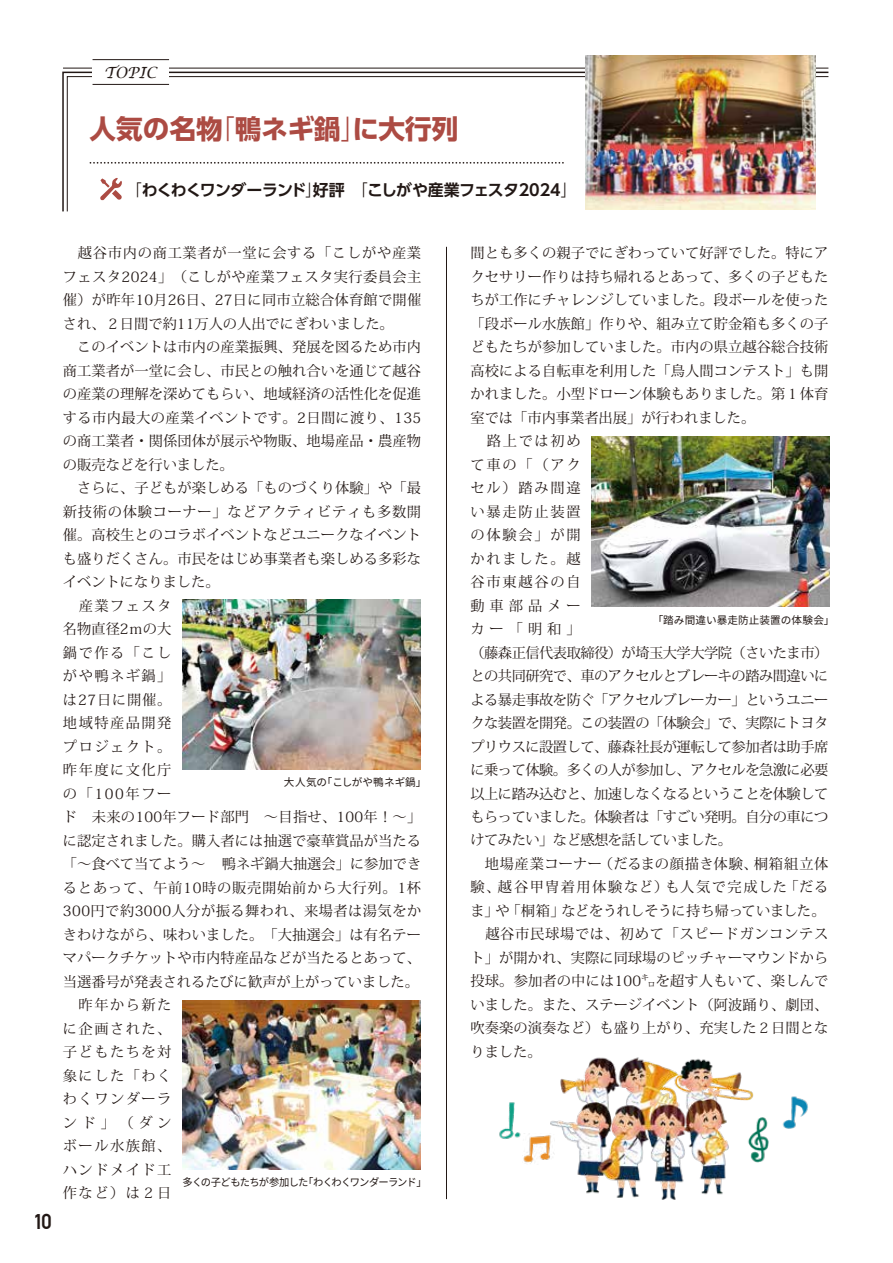
<style>
.page{position:relative;width:893px;height:1263px;background:#fff}
.page>*{position:absolute;margin:0;border:0;box-sizing:border-box;transform-origin:0 0}
.t1{font:700 26.55px "UD Shin Go Pro";color:#ac4b43}
.t2{font:21.3px "Alte DIN1451 Mittelschriftgepraegt";color:#221815}
.t3{font:700 15.9px "UD Shin Go Pro De";letter-spacing:-.035em;color:#221815}
.t4{font:italic 15.45px "Lucida Calligraphy";color:#221815}
.t5{font:14.25px/23.5px "Koz Min Pr 6 N";letter-spacing:.005em;color:#221815}
.t6{font:14.25px "Koz Min Pr 6 N";letter-spacing:-.035em;color:#221815}
.t7{font:14.25px "Koz Min Pr 6 N";letter-spacing:-.025em;color:#221815}
.t8{font:14.25px "Koz Min Pr 6 N";letter-spacing:.035em;color:#221815}
.t9{font:14.25px "Koz Min Pr 6 N";letter-spacing:.1em;color:#221815}
.t10{font:14.25px "Koz Min Pr 6 N";letter-spacing:.05em;color:#221815}
.t11{font:14.25px "Koz Min Pr 6 N";letter-spacing:.125em;color:#221815}
.t12{font:10.65px "Source Han Sans JP";letter-spacing:-.08em;color:#221815}
.t13{font:10.65px "Source Han Sans JP";letter-spacing:.01em;color:#221815}
.t14{font:10.65px "Source Han Sans JP";letter-spacing:-.01em;color:#221815}
.s1{font-weight:300}
.s2{font-family:"UD Shin Go Pro";font-weight:300}
</style>
<div class="page">
<img style="left:550px;top:1057px;width:204px;height:143px">
<img style="left:523px;top:1134px;width:31px;height:31px">
<img style="left:739px;top:1115px;width:30px;height:50px">
<img style="left:782px;top:1096px;width:26px;height:33px">
<img style="left:499px;top:1102px;width:26px;height:42px">
<hr style="left:446px;top:247px;width:1px;height:952px;background:#221815">
<svg style="left:62px;top:71px;width:767px;height:141px"></svg>
<svg style="left:67px;top:76px;width:762px;height:136px"></svg>
<hr style="left:63px;top:68px;width:765px;height:1px;background:#221815">
<svg style="left:90px;top:162px;width:474px;height:2px"></svg>
<div style="left:93px;top:60px;width:76px;height:24px;background:#fff"></div>
<img style="left:591px;top:436px;width:238px;height:171px">
<img style="left:182px;top:600px;width:238px;height:169px">
<img style="left:182px;top:1000px;width:238px;height:170px">
<img style="left:585px;top:56px;width:231px;height:153px">
<hr style="left:93px;top:59px;width:76px;height:1px;background:#221815">
<hr style="left:93px;top:84px;width:76px;height:1px;background:#221815">
<svg style="left:100px;top:178px;width:22px;height:22px"></svg>
<p class="t4" style="left:104px;top:63px;width:54px">TOPIC</p>
<h1 class="t1" style="left:89px;top:108px;width:370px">人気の名物<span class="s1">「</span>鴨ネギ鍋<span class="s1">」</span>に大行列</h1>
<p class="t3" style="left:126px;top:177px;width:452px"><span class="s2">「</span>わくわくワンダーランド<span class="s2">」</span>好評　<span class="s2">「</span>こしがや産業フェスタ2024<span class="s2">」</span></p>
<h2 class="t2" style="left:34px;top:1208px;width:19px">10</h2>
<p class="t5" style="left:63px;top:242px;width:360px">　越谷市内の商工業者が一堂に会する「こしがや産業フェスタ2024」（こしがや産業フェスタ実行委員会主催）が昨年10月26日、27日に同市立総合体育館で開催され、２日間で約11万人の人出でにぎわいました。<br>　このイベントは市内の産業振興、発展を図るため市内商工業者が一堂に会し、市民との触れ合いを通じて越谷の産業の理解を深めてもらい、地域経済の活性化を促進する市内最大の産業イベントです。2日間に渡り、135の商工業者・関係団体が展示や物販、地場産品・農産物の販売などを行いました。<br>　さらに、子どもが楽しめる「ものづくり体験」や「最新技術の体験コーナー」などアクティビティも多数開催。高校生とのコラボイベントなどユニークなイベントも盛りだくさん。市民をはじめ事業者も楽しめる多彩なイベントになりました。<br>　産業フェスタ<br>名物直径2ｍの大<br>鍋で作る「こし<br>がや鴨ネギ鍋」<br>は27日に開催。<br>地域特産品開発<br>プロジェクト。<br>昨年度に文化庁<br>の「100年フー<br>ド　未来の100年フード部門　～目指せ、100年！～」に認定されました。購入者には抽選で豪華賞品が当たる「～食べて当てよう～ 鴨ネギ鍋大抽選会」に参加できるとあって、午前10時の販売開始前から大行列。1杯<br>300円で約3000人分が振る舞われ、来場者は湯気をかきわけながら、味わいました。「大抽選会」は有名テーマパークチケットや市内特産品などが当たるとあって、当選番号が発表されるたびに歓声が上がっていました。　昨年から新た<br>に企画された、<br>子どもたちを対<br>象にした「わく<br>わくワンダーラ<br>ンド」（ダン<br>ボール水族館、<br>ハンドメイド工<br>作など）は２日</p>
<p class="t5" style="left:470px;top:241px;width:359px">間とも多くの親子でにぎわっていて好評でした。特にア</p>
<p class="t5" style="left:470px;top:265px;width:359px">クセサリー作りは持ち帰れるとあって、多くの子どもた</p>
<p class="t5" style="left:470px;top:288px;width:359px">ちが工作にチャレンジしていました。段ボールを使った</p>
<p class="t5" style="left:470px;top:312px;width:359px">「段ボール水族館」作りや、組み立て貯金箱も多くの子</p>
<p class="t5" style="left:470px;top:335px;width:359px">どもたちが参加していました。市内の県立越谷総合技術</p>
<p class="t5" style="left:470px;top:359px;width:359px">高校による自転車を利用した「鳥人間コンテスト」も開</p>
<p class="t5" style="left:470px;top:382px;width:359px">かれました。小型ドローン体験もありました。第１体育</p>
<p class="t5" style="left:470px;top:406px;width:286px">室では「市内事業者出展」が行われました。</p>
<p class="t5" style="left:487px;top:429px;width:95px">路上では初め</p>
<p class="t5" style="left:470px;top:453px;width:112px">て車の「（アク</p>
<p class="t5" style="left:470px;top:476px;width:112px">セル）踏み間違</p>
<p class="t11" style="left:470px;top:503px;width:112px">い暴走防止装置</p>
<p class="t5" style="left:470px;top:523px;width:112px">の体験会」が開</p>
<p class="t5" style="left:470px;top:547px;width:112px">かれました。越</p>
<p class="t11" style="left:470px;top:574px;width:112px">谷市東越谷の自</p>
<p class="t5" style="left:470px;top:594px;width:112px">動車部品メー</p>
<p class="t5" style="left:470px;top:617px;width:112px">カー「明和」</p>
<p class="t6" style="left:470px;top:644px;width:359px">（藤森正信代表取締役）が埼玉大学大学院（さいたま市）</p>
<p class="t6" style="left:470px;top:668px;width:359px">との共同研究で、車のアクセルとブレーキの踏み間違いに</p>
<p class="t6" style="left:470px;top:691px;width:359px">よる暴走事故を防ぐ「アクセルブレーカー」というユニー</p>
<p class="t6" style="left:470px;top:715px;width:359px">クな装置を開発。この装置の「体験会」で、実際にトヨタ</p>
<p class="t6" style="left:470px;top:738px;width:359px">プリウスに設置して、藤森社長が運転して参加者は助手席</p>
<p class="t6" style="left:470px;top:762px;width:359px">に乗って体験。多くの人が参加し、アクセルを急激に必要</p>
<p class="t6" style="left:470px;top:785px;width:359px">以上に踏み込むと、加速しなくなるということを体験して</p>
<p class="t6" style="left:470px;top:809px;width:359px">もらっていました。体験者は「すごい発明。自分の車につ</p>
<p class="t6" style="left:470px;top:832px;width:263px">けてみたい」など感想を話していました。</p>
<p class="t8" style="left:485px;top:856px;width:345px">地場産業コーナー（だるまの顔描き体験、桐箱組立体</p>
<p class="t9" style="left:470px;top:879px;width:359px">験、越谷甲冑着用体験など）も人気で完成した「だる</p>
<p class="t7" style="left:470px;top:903px;width:357px">ま」や「桐箱」などをうれしそうに持ち帰っていました。</p>
<p class="t10" style="left:470px;top:926px;width:359px">　越谷市民球場では、初めて「スピードガンコンテス</p>
<p class="t5" style="left:470px;top:946px;width:359px">ト」が開かれ、実際に同球場のピッチャーマウンドから</p>
<p class="t5" style="left:470px;top:970px;width:359px">投球。参加者の中には100㌔を超す人もいて、楽しんで</p>
<p class="t5" style="left:470px;top:993px;width:359px">いました。また、ステージイベント（阿波踊り、劇団、</p>
<p class="t5" style="left:470px;top:1017px;width:359px">吹奏楽の演奏など）も盛り上がり、充実した２日間とな</p>
<p class="t5" style="left:470px;top:1040px;width:73px">りました。</p>
<p class="t13" style="left:653px;top:614px;width:183px">「踏み間違い暴走防止装置の体験会」</p>
<p class="t14" style="left:284px;top:776px;width:144px">大人気の「こしがや鴨ネギ鍋」</p>
<p class="t12" style="left:183px;top:1176px;width:246px">多くの子どもたちが参加した「わくわくワンダーランド」</p>
</div>
